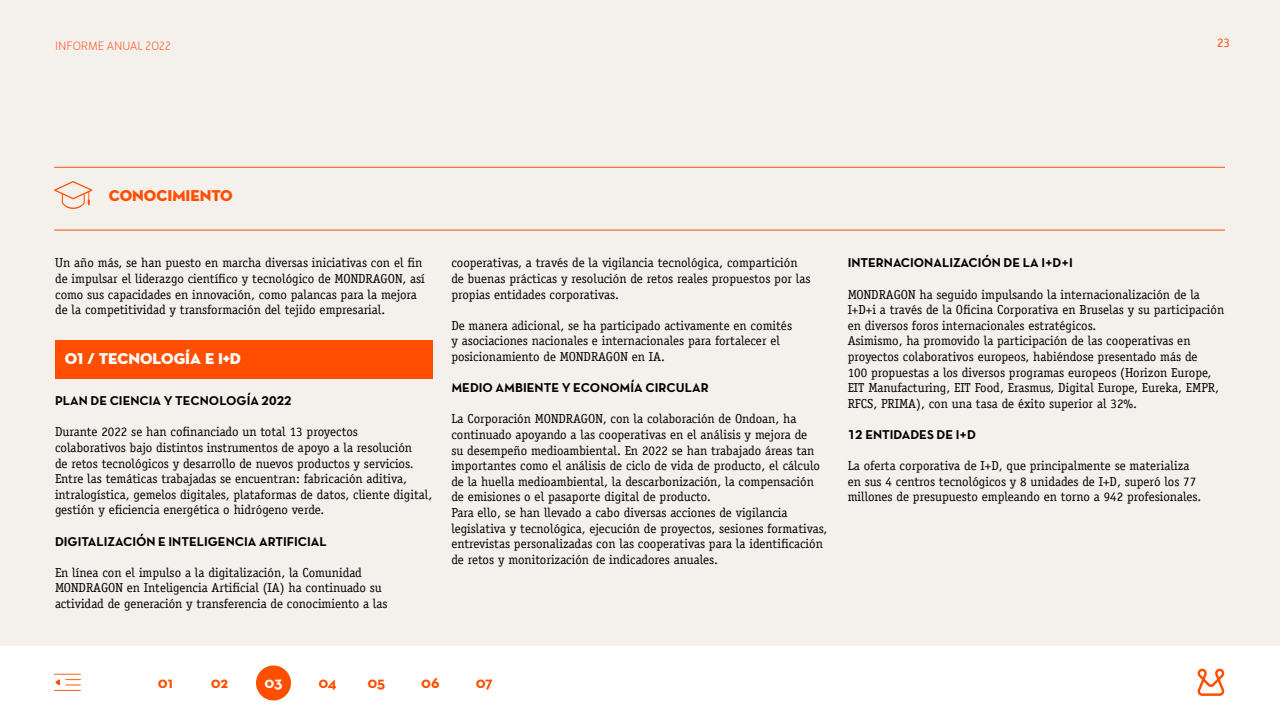
<style>
.page{position:relative;width:1280px;height:720px;background:#fff}
.page>*{position:absolute;margin:0;border:0;box-sizing:border-box;transform-origin:0 0}
.t1{font:16px "Neutra Disp Titling";color:#fff}
.t2{font:700 16px "Neutra Text";letter-spacing:-.02em;color:#ff4e00}
.t3{font:16px "Neutra Disp Titling";color:#ff4e00}
.t4{font:700 16px "Neutra Text";color:#fff}
.t5{font:13px/15.6px "Officina Serif LT";color:#000}
.t6{font:13px "Neutra Text TF Bold Alt";color:#000}
.t7{font:13px "Officina Serif LT";color:#fa4f14}
.t8{font:12px "Merlo";color:#fa4f14}
</style>
<div class="page">
<div style="left:0;top:0;width:1280px;height:646px;background:#f4f1ed"></div>
<div style="left:256px;top:666px;width:35px;height:34px;background:#ff4e00;border-radius:50%"></div>
<svg style="left:54px;top:674px;width:27px;height:17px"></svg>
<svg style="left:1198px;top:668px;width:27px;height:28px"></svg>
<svg style="left:54px;top:181px;width:38px;height:28px"></svg>
<hr style="left:54px;top:167px;width:1171px;height:1px;background:#fa4f14">
<hr style="left:54px;top:230px;width:1171px;height:1px;background:#fa4f14">
<div style="left:55px;top:340px;width:378px;height:40px;background:#ff4e00"></div>
<p class="t8" style="left:55px;top:38px;width:117px">INFORME ANUAL 2022</p>
<p class="t7" style="left:1217px;top:35px;width:14px">23</p>
<p class="t3" style="left:109px;top:186px;width:125px">CONOCIMIENTO</p>
<p class="t5" style="left:55px;top:255px;width:371px">Un año más, se han puesto en marcha diversas iniciativas con el fin de impulsar el liderazgo científico y tecnológico de MONDRAGON, así como sus capacidades en innovación, como palancas para la mejora de la competitividad y transformación del tejido empresarial.</p>
<p class="t1" style="left:65px;top:348px;width:177px">01 / TECNOLOGÍA E I+D</p>
<p class="t6" style="left:55px;top:393px;width:238px">PLAN DE CIENCIA Y TECNOLOGÍA 2022</p>
<p class="t5" style="left:55px;top:424px;width:379px">Durante 2022 se han cofinanciado un total 13 proyectos<br>colaborativos bajo distintos instrumentos de apoyo a la resolución<br>de retos tecnológicos y desarrollo de nuevos productos y servicios.<br>Entre las temáticas trabajadas se encuentran: fabricación aditiva, intralogística, gemelos digitales, plataformas de datos, cliente digital, gestión y eficiencia energética o hidrógeno verde.</p>
<p class="t6" style="left:55px;top:533px;width:273px">DIGITALIZACIÓN E INTELIGENCIA ARTIFICIAL</p>
<p class="t5" style="left:55px;top:565px;width:334px">En línea con el impulso a la digitalización, la Comunidad<br>MONDRAGON en Inteligencia Artificial (IA) ha continuado su actividad de generación y transferencia de conocimiento a las</p>
<p class="t5" style="left:451px;top:255px;width:361px">cooperativas, a través de la vigilancia tecnológica, compartición de buenas prácticas y resolución de retos reales propuestos por las propias entidades corporativas.</p>
<p class="t5" style="left:451px;top:318px;width:342px">De manera adicional, se ha participado activamente en comités y asociaciones nacionales e internacionales para fortalecer el posicionamiento de MONDRAGON en IA.</p>
<p class="t6" style="left:451px;top:380px;width:259px">MEDIO AMBIENTE Y ECONOMÍA CIRCULAR</p>
<p class="t5" style="left:451px;top:411px;width:370px">La Corporación MONDRAGON, con la colaboración de Ondoan, ha continuado apoyando a las cooperativas en el análisis y mejora de su desempeño medioambiental. En 2022 se han trabajado áreas tan importantes como el análisis de ciclo de vida de producto, el cálculo de la huella medioambiental, la descarbonización, la compensación de emisiones o el pasaporte digital de producto.</p>
<p class="t5" style="left:451px;top:505px;width:378px">Para ello, se han llevado a cabo diversas acciones de vigilancia legislativa y tecnológica, ejecución de proyectos, sesiones formativas, entrevistas personalizadas con las cooperativas para la identificación de retos y monitorización de indicadores anuales.</p>
<p class="t6" style="left:848px;top:255px;width:227px">INTERNACIONALIZACIÓN DE LA I+D+I</p>
<p class="t5" style="left:848px;top:286px;width:378px">MONDRAGON ha seguido impulsando la internacionalización de la<br>I+D+i a través de la Oficina Corporativa en Bruselas y su participación en diversos foros internacionales estratégicos.</p>
<p class="t5" style="left:848px;top:333px;width:373px">Asimismo, ha promovido la participación de las cooperativas en proyectos colaborativos europeos, habiéndose presentado más de 100 propuestas a los diversos programas europeos (Horizon Europe, EIT Manufacturing, EIT Food, Erasmus, Digital Europe, Eureka, EMPR, RFCS, PRIMA), con una tasa de éxito superior al 32%.</p>
<p class="t6" style="left:848px;top:426px;width:130px">12 ENTIDADES DE I+D</p>
<p class="t5" style="left:848px;top:458px;width:355px">La oferta corporativa de I+D, que principalmente se materializa en sus 4 centros tecnológicos y 8 unidades de I+D, superó los 77 millones de presupuesto empleando en torno a 942 profesionales.</p>
<p class="t2" style="left:158px;top:672px;width:17px">01</p>
<p class="t2" style="left:211px;top:672px;width:19px">02</p>
<p class="t4" style="left:265px;top:672px;width:19px">03</p>
<p class="t2" style="left:318px;top:672px;width:20px">04</p>
<p class="t2" style="left:368px;top:672px;width:19px">05</p>
<p class="t2" style="left:421px;top:672px;width:20px">06</p>
<p class="t2" style="left:476px;top:672px;width:19px">07</p>
</div>
